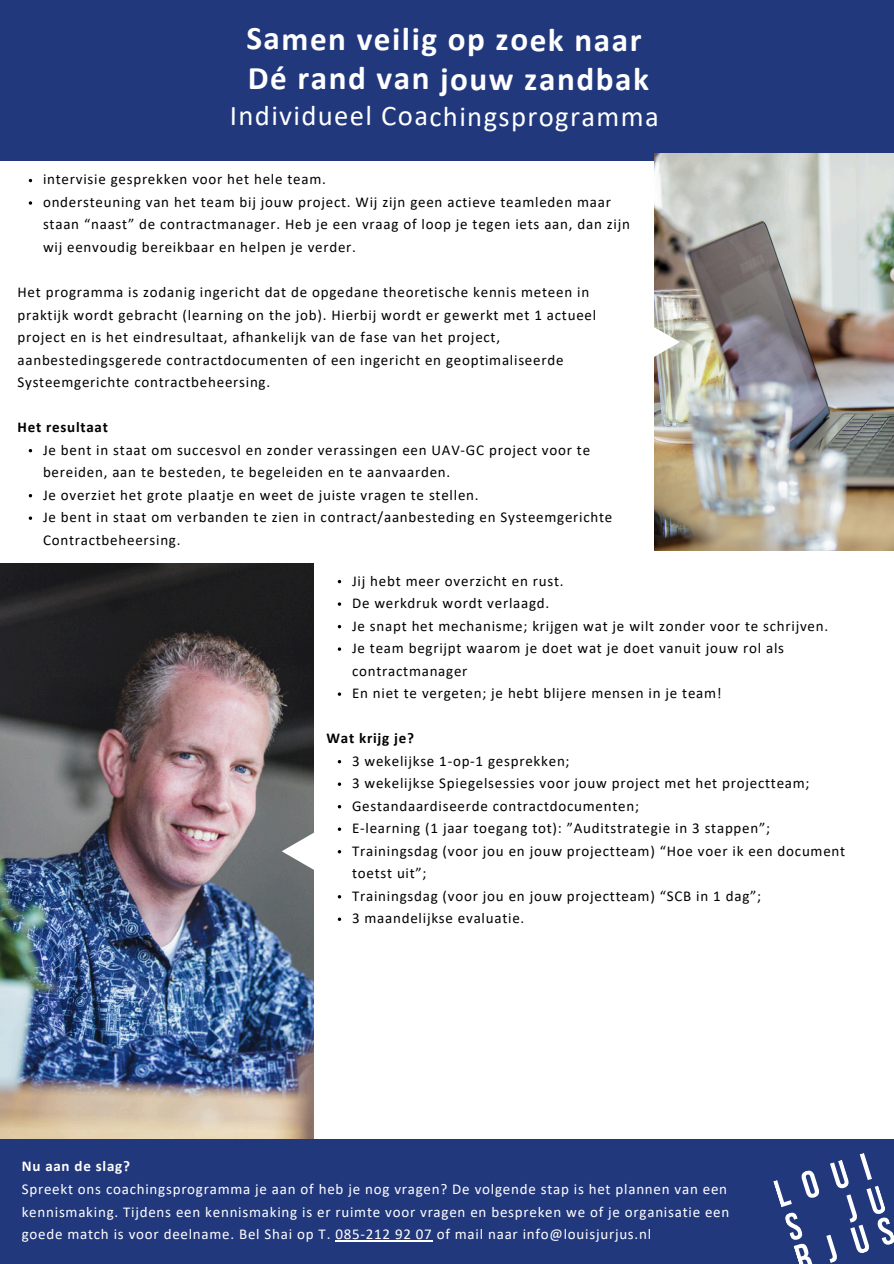
<style>
.page{position:relative;width:894px;height:1264px;background:#fff}
.page>*{position:absolute;margin:0;border:0;box-sizing:border-box;transform-origin:0 0}
.t1{font:700 33.15px/39.5px "Calibri";letter-spacing:.045em;color:#fff}
.t2{font:28.65px "Calibri";letter-spacing:.045em;color:#fff}
.t3{font:15px/22.5px "Calibri";letter-spacing:.05em;color:#000}
.t4{font:15px/22.5px "Calibri";letter-spacing:.05em;color:#fff}
.t5{font:700 15px "Calibri";letter-spacing:.05em;color:#000}
.t6{font:700 15px "Calibri";letter-spacing:.05em;color:#fff}
</style>
<div class="page">
<div style="left:0;top:0;width:893px;height:161px;background:#22387d"></div>
<img style="left:654px;top:153px;width:239px;height:397px">
<img style="left:0;top:563px;width:313px;height:575px">
<svg style="left:654px;top:322px;width:25px;height:40px"></svg>
<svg style="left:29px;top:201px;width:3px;height:4px"></svg>
<svg style="left:29px;top:516px;width:3px;height:4px"></svg>
<div style="left:0;top:1139px;width:893px;height:124px;background:#22387d"></div>
<svg style="left:773px;top:1153px;width:120px;height:110px"></svg>
<svg style="left:338px;top:602px;width:3px;height:4px"></svg>
<svg style="left:338px;top:647px;width:3px;height:4px"></svg>
<svg style="left:338px;top:692px;width:3px;height:4px"></svg>
<svg style="left:338px;top:782px;width:3px;height:4px"></svg>
<svg style="left:338px;top:827px;width:3px;height:4px"></svg>
<svg style="left:338px;top:917px;width:3px;height:4px"></svg>
<svg style="left:281px;top:831px;width:33px;height:40px"></svg>
<hr style="left:335px;top:1240px;width:97px;height:1px;background:#fff">
<p class="t1" style="left:246px;top:22px;width:404px">Samen veilig op zoek naar<br>Dé rand van jouw zandbak</p>
<p class="t2" style="left:230px;top:104px;width:430px">Individueel Coachingsprogramma</p>
<p class="t3" style="left:43px;top:169px;width:284px">intervisie gesprekken voor het hele team.</p>
<p class="t3" style="left:43px;top:192px;width:588px">ondersteuning van het team bij jouw project. Wij zijn geen actieve teamleden maar staan “naast” de contractmanager. Heb je een vraag of loop je tegen iets aan, dan zijn wij eenvoudig bereikbaar en helpen je verder.</p>
<p class="t3" style="left:17px;top:282px;width:580px">Het programma is zodanig ingericht dat de opgedane theoretische kennis meteen in praktijk wordt gebracht (learning on the job). Hierbij wordt er gewerkt met 1 actueel project en is het eindresultaat, afhankelijk van de fase van het project, aanbestedingsgerede contractdocumenten of een ingericht en geoptimaliseerde Systeemgerichte contractbeheersing.</p>
<h2 class="t5" style="left:17px;top:421px;width:92px">Het resultaat</h2>
<p class="t3" style="left:43px;top:439px;width:548px">Je bent in staat om succesvol en zonder verassingen een UAV-GC project voor te bereiden, aan te besteden, te begeleiden en te aanvaarden.</p>
<p class="t3" style="left:43px;top:484px;width:437px">Je overziet het grote plaatje en weet de juiste vragen te stellen.</p>
<p class="t3" style="left:43px;top:507px;width:570px">Je bent in staat om verbanden te zien in contract/aanbesteding en Systeemgerichte<br>Contractbeheersing.</p>
<p class="t3" style="left:352px;top:570px;width:213px">Jij hebt meer overzicht en rust.</p>
<p class="t3" style="left:352px;top:593px;width:199px">De werkdruk wordt verlaagd.</p>
<p class="t3" style="left:352px;top:615px;width:477px">Je snapt het mechanisme; krijgen wat je wilt zonder voor te schrijven.</p>
<p class="t3" style="left:352px;top:638px;width:433px">Je team begrijpt waarom je doet wat je doet vanuit jouw rol als contractmanager</p>
<p class="t3" style="left:352px;top:683px;width:371px">En niet te vergeten; je hebt blijere mensen in je team!</p>
<h2 class="t5" style="left:326px;top:732px;width:89px">Wat krijg je?</h2>
<p class="t3" style="left:352px;top:750px;width:219px">3 wekelijkse 1-op-1 gesprekken;</p>
<p class="t3" style="left:352px;top:773px;width:459px">3 wekelijkse Spiegelsessies voor jouw project met het projectteam;</p>
<p class="t3" style="left:352px;top:795px;width:288px">Gestandaardiseerde contractdocumenten;</p>
<p class="t3" style="left:352px;top:818px;width:419px">E-learning (1 jaar toegang tot): ”Auditstrategie in 3 stappen”;</p>
<p class="t3" style="left:352px;top:840px;width:494px">Trainingsdag (voor jou en jouw projectteam) “Hoe voer ik een document toetst uit”;</p>
<p class="t3" style="left:352px;top:885px;width:410px">Trainingsdag (voor jou en jouw projectteam) “SCB in 1 dag”;</p>
<p class="t3" style="left:352px;top:908px;width:174px">3 maandelijkse evaluatie.</p>
<p class="t6" style="left:22px;top:1160px;width:110px">Nu aan de slag?</p>
<p class="t4" style="left:22px;top:1178px;width:709px">Spreekt ons coachingsprogramma je aan of heb je nog vragen? De volgende stap is het plannen van een kennismaking. Tijdens een kennismaking is er ruimte voor vragen en bespreken we of je organisatie een goede match is voor deelname. Bel Shai op T. 085-212 92 07 of mail naar info@louisjurjus.nl</p>
</div>
